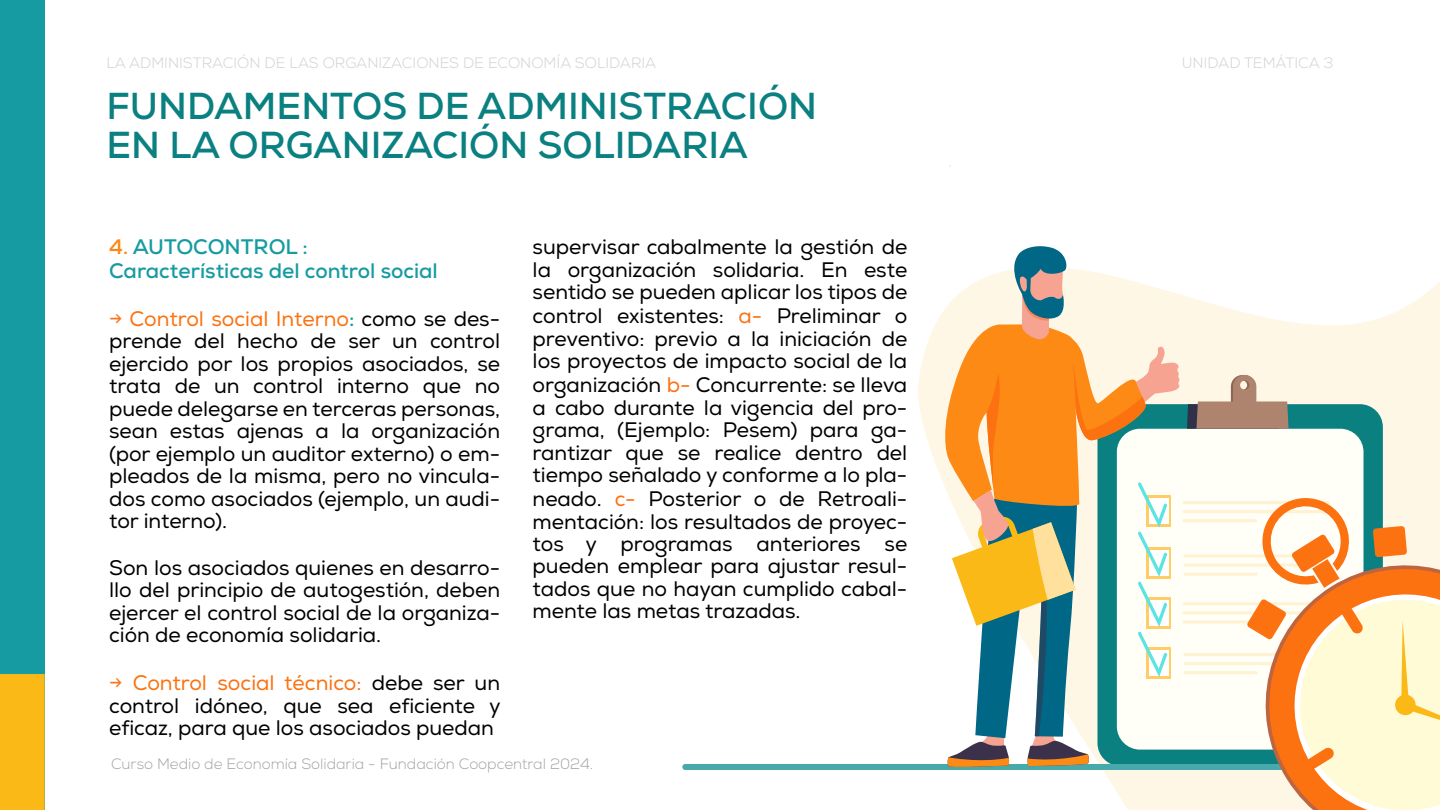
<style>
.page{position:relative;width:1440px;height:810px;background:#fff}
.page>*{position:absolute;margin:0;border:0;box-sizing:border-box;transform-origin:0 0}
.t1{font:700 37.5px/39px "Nexa";color:#0b8081}
.t2{font:21px/22.8px "Nexa";color:#000;text-align:justify}
.t3{font:700 21px/24px "Nexa";color:#179ba2}
.t4{font:300 15px "Nexa";color:#d1d1d1}
.t5{font:300 15px "Nexa";color:#a2a2a2}
.s1{color:#fc8812}
.s2{color:#fc7110}
.s3{font-weight:700;color:#179ba2}
</style>
<div class="page">
<div style="left:0;top:0;width:45px;height:810px;background:#179ba2"></div>
<div style="left:0;top:674px;width:45px;height:136px;background:#fab916"></div>
<svg style="left:918px;top:281px;width:522px;height:529px;fill:#fff7e6"></svg>
<div style="left:1097px;top:404px;width:286px;height:362px;background:#0b8081;border-radius:23px"></div>
<div style="left:1117px;top:429px;width:247px;height:321px;background:#fffff8;border-radius:23px"></div>
<hr style="left:1183px;top:501px;width:147px;height:3px;background:#ffcc65;border-radius:2px">
<hr style="left:1183px;top:510px;width:147px;height:3px;background:#ffcc65;border-radius:2px">
<hr style="left:1183px;top:519px;width:74px;height:3px;background:#ffcc65;border-radius:2px">
<svg style="left:1183px;top:554px;width:148px;height:4px"></svg>
<svg style="left:1183px;top:563px;width:148px;height:4px"></svg>
<hr style="left:1183px;top:573px;width:75px;height:3px;background:#ffcc65;border-radius:2px">
<hr style="left:1183px;top:602px;width:147px;height:3px;background:#ffcc65;border-radius:2px">
<hr style="left:1183px;top:611px;width:147px;height:3px;background:#ffcc65;border-radius:2px">
<hr style="left:1183px;top:620px;width:74px;height:4px;background:#fff4db;border-radius:2px">
<hr style="left:1183px;top:653px;width:148px;height:3px;background:#ffcc65;border-radius:2px">
<hr style="left:1183px;top:662px;width:148px;height:3px;background:#ffcc65;border-radius:2px">
<hr style="left:1183px;top:671px;width:75px;height:3px;background:#ffcc65;border-radius:2px">
<svg style="left:1187px;top:375px;width:102px;height:54px;background:#c6ac9b"></svg>
<div style="left:682px;top:764px;width:720px;height:6px;background:#47a9ac;border-radius:3px"></div>
<svg style="left:1247px;top:492px;width:193px;height:318px"></svg>
<svg style="left:943px;top:246px;width:237px;height:521px"></svg>
<p class="t4" style="left:106px;top:54px;width:551px">LA ADMINISTRACIÓN DE LAS ORGANIZACIONES DE ECONOMÍA SOLIDARIA</p>
<p class="t4" style="left:1182px;top:54px;width:153px">UNIDAD TEMÁTICA 3</p>
<h1 class="t1" style="left:106px;top:87px;width:712px">FUNDAMENTOS DE ADMINISTRACIÓN<br>EN LA ORGANIZACIÓN SOLIDARIA</h1>
<p class="t3" style="left:109px;top:235px;width:330px"><span class="s1">4.</span> AUTOCONTROL :<br>Características del control social</p>
<p class="t2" style="left:109px;top:308px;width:392px;line-height:22.5px"><span class="s2">→ Control social Interno</span><span class="s3">:</span> como se des&shy;prende del hecho de ser un control ejercido por los propios asociados, se trata de un control interno que no puede delegarse en terceras personas, sean estas ajenas a la organización (por ejemplo un auditor externo) o em&shy;pleados de la misma, pero no vincula&shy;dos como asociados (ejemplo, un audi&shy;tor interno).</p>
<p class="t2" style="left:109px;top:557px;width:392px;line-height:22.5px">Son los asociados quienes en desarro&shy;llo del principio de autogestión, deben ejercer el control social de la organiza&shy;ción de economía solidaria.</p>
<p class="t2" style="left:109px;top:672px;width:393px;line-height:22.5px"><span class="s2">→ Control social técnico:</span> debe ser un control idóneo, que sea eficiente y eficaz, para que los asociados puedan</p>
<p class="t2" style="left:533px;top:236px;width:376px">supervisar cabalmente la gestión de la organización solidaria. En este sentido se pueden aplicar los tipos de control existentes: <span class="s2">a-</span> Preliminar o preventivo: previo a la iniciación de los proyectos de impacto social de la organización <span class="s2">b-</span> Concurrente: se lleva a cabo durante la vigencia del pro&shy;grama, (Ejemplo: Pesem) para ga&shy;rantizar que se realice dentro del tiempo señalado y conforme a lo pla&shy;neado. <span class="s2">c-</span> Posterior o de Retroali&shy;mentación: los resultados de proyec&shy;tos y programas anteriores se pueden emplear para ajustar resul&shy;tados que no hayan cumplido cabal&shy;mente las metas trazadas.</p>
<p class="t5" style="left:111px;top:755px;width:484px">Curso Medio de Economía Solidaria - Fundación Coopcentral 2024.</p>
</div>
